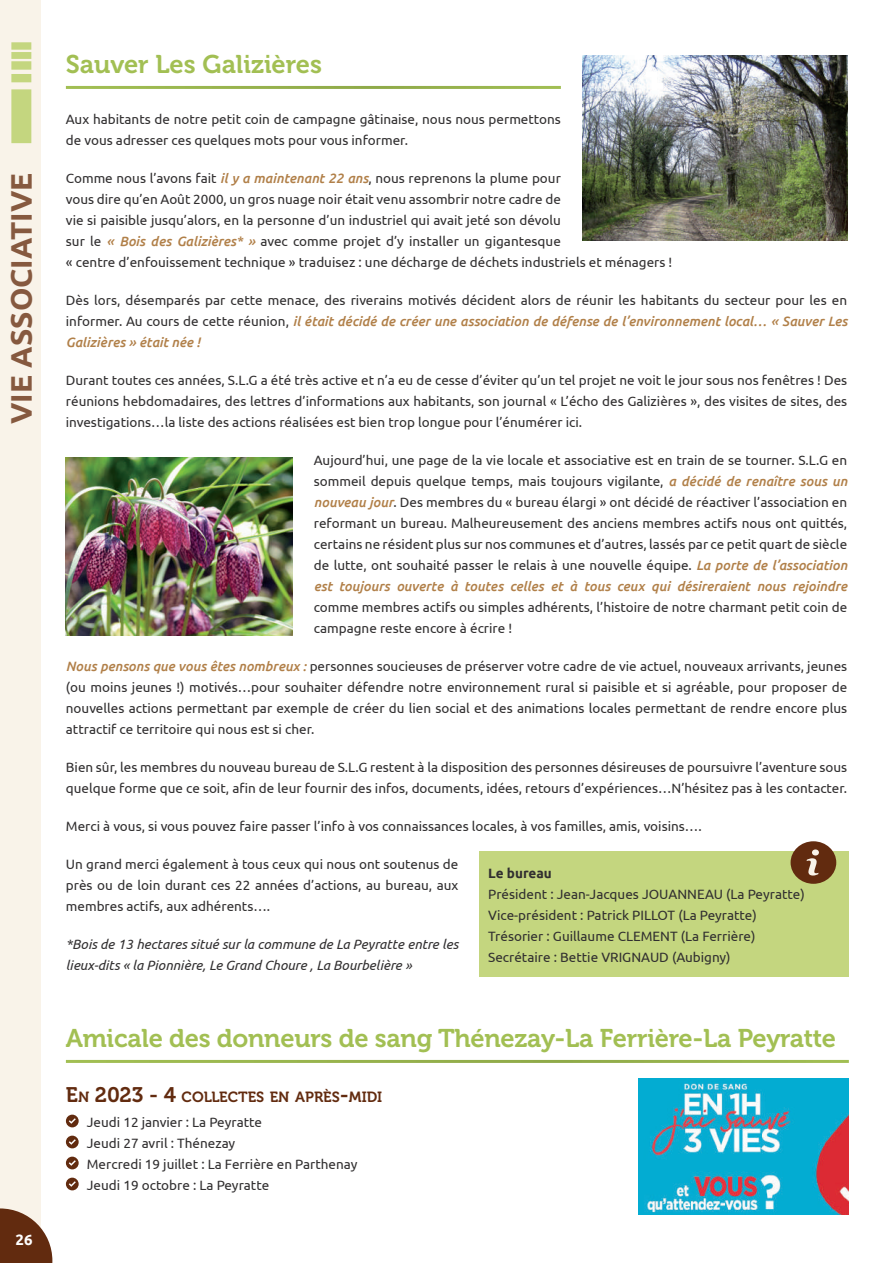
<style>
.page{position:relative;width:893px;height:1263px;background:#fff}
.page>*{position:absolute;margin:0;border:0;box-sizing:border-box;transform-origin:0 0}
.t1{font:700 29.7px "Ubuntu";color:#86593f}
.t2{font:25.5px "Museo 700";letter-spacing:-.01em;color:#a2bf53}
.t3{font:700 15px "Ubuntu";color:#fff}
.t4{font:14.7px "Museo 700";color:#622b0f}
.t5{font:13.5px/21px "Ubuntu";color:#312f30}
.t6{font:italic 13.5px/21px "Ubuntu";color:#312f30}
.t7{font:700 13.5px "Ubuntu";color:#312f30}
.s1{font-weight:500;font-style:italic;color:#b18049}
.s2{font-size:21px}
</style>
<div class="page">
<div style="left:0;top:0;width:41px;height:1263px;background:#f9f3e9"></div>
<svg style="left:0;top:1208px;width:52px;height:55px"></svg>
<svg style="left:11px;top:42px;width:20px;height:101px;background:#cddb91"></svg>
<img style="left:582px;top:55px;width:265px;height:186px">
<img style="left:66px;top:457px;width:227px;height:179px">
<svg style="left:66px;top:1114px;width:13px;height:13px"></svg>
<svg style="left:66px;top:1135px;width:13px;height:13px"></svg>
<svg style="left:66px;top:1156px;width:13px;height:13px"></svg>
<svg style="left:66px;top:1177px;width:13px;height:13px"></svg>
<img style="left:639px;top:1079px;width:209px;height:135px">
<div style="left:480px;top:851px;width:369px;height:126px;background:#c4d67f"></div>
<svg style="left:791px;top:841px;width:45px;height:43px"></svg>
<h1 class="t1" style="left:3px;top:424px;width:253px;rotate:-90deg">VIE ASSOCIATIVE</h1>
<p class="t3" style="left:16px;top:1230px;width:19px">26</p>
<h2 class="t2" style="left:66px;top:50px;width:258px">Sauver Les Galizières</h2>
<p class="t5" style="left:66px;top:108px;width:496px">Aux habitants de notre petit coin de campagne gâtinaise, nous nous permettons de vous adresser ces quelques mots pour vous informer.</p>
<p class="t5" style="left:66px;top:167px;width:608px">Comme nous l’avons fait <span class="s1">il y a maintenant 22 ans</span>, nous reprenons la plume pour<br>vous dire qu’en Août 2000, un gros nuage noir était venu assombrir notre cadre de<br>vie si paisible jusqu’alors, en la personne d’un industriel qui avait jeté son dévolu<br>sur le <span class="s1">« Bois des Galizières* »</span> avec comme projet d’y installer un gigantesque<br>« centre d’enfouissement technique » traduisez : une décharge de déchets industriels et ménagers !</p>
<p class="t5" style="left:66px;top:289px;width:783px;text-align:justify">Dès lors, désemparés par cette menace, des riverains motivés décident alors de réunir les habitants du secteur pour les en informer. Au cours de cette réunion, <span class="s1">il était décidé de créer une association de défense de l’environnement local… « Sauver Les Galizières » était née !</span></p>
<p class="t5" style="left:66px;top:369px;width:783px;text-align:justify">Durant toutes ces années, S.L.G a été très active et n’a eu de cesse d’éviter qu’un tel projet ne voit le jour sous nos fenêtres ! Des réunions hebdomadaires, des lettres d’informations aux habitants, son journal « L’écho des Galizières », des visites de sites, des investigations…la liste des actions réalisées est bien trop longue pour l’énumérer ici.</p>
<p class="t5" style="left:314px;top:449px;width:535px;text-align:justify">Aujourd’hui, une page de la vie locale et associative est en train de se tourner. S.L.G en sommeil depuis quelque temps, mais toujours vigilante, <span class="s1">a décidé de renaître sous un nouveau jour</span>. Des membres du « bureau élargi » ont décidé de réactiver l’association en reformant un bureau. Malheureusement des anciens membres actifs nous ont quittés, certains ne résident plus sur nos communes et d’autres, lassés par ce petit quart de siècle de lutte, ont souhaité passer le relais à une nouvelle équipe. <span class="s1">La porte de l’association est toujours ouverte à toutes celles et à tous ceux qui désireraient nous rejoindre</span></p>
<p class="t5" style="left:314px;top:596px;width:535px">comme membres actifs ou simples adhérents, l’histoire de notre charmant petit coin de campagne reste encore à écrire !</p>
<p class="t5" style="left:66px;top:655px;width:783px;text-align:justify"><span class="s1">Nous pensons que vous êtes nombreux :</span> personnes soucieuses de préserver votre cadre de vie actuel, nouveaux arrivants, jeunes (ou moins jeunes !) motivés…pour souhaiter défendre notre environnement rural si paisible et si agréable, pour proposer de nouvelles actions permettant par exemple de créer du lien social et des animations locales permettant de rendre encore plus attractif ce territoire qui nous est si cher.</p>
<p class="t5" style="left:66px;top:756px;width:783px">Bien sûr, les membres du nouveau bureau de S.L.G restent à la disposition des personnes désireuses de poursuivre l’aventure sous quelque forme que ce soit, afin de leur fournir des infos, documents, idées, retours d’expériences…N’hésitez pas à les contacter.</p>
<p class="t5" style="left:66px;top:815px;width:637px">Merci à vous, si vous pouvez faire passer l’info à vos connaissances locales, à vos familles, amis, voisins….</p>
<p class="t5" style="left:66px;top:853px;width:394px;text-align:justify">Un grand merci également à tous ceux qui nous ont soutenus de près ou de loin durant ces 22 années d’actions, au bureau, aux membres actifs, aux adhérents….</p>
<p class="t6" style="left:66px;top:933px;width:394px">*Bois de 13 hectares situé sur la commune de La Peyratte entre les lieux-dits « la Pionnière, Le Grand Choure , La Bourbelière »</p>
<p class="t7" style="left:488px;top:865px;width:65px">Le bureau</p>
<p class="t5" style="left:488px;top:883px;width:318px">Président : Jean-Jacques JOUANNEAU (La Peyratte)<br>Vice-président : Patrick PILLOT (La Peyratte)<br>Trésorier : Guillaume CLEMENT (La Ferrière)<br>Secrétaire : Bettie VRIGNAUD (Aubigny)</p>
<h2 class="t2" style="left:66px;top:1024px;width:772px">Amicale des donneurs de sang Thénezay-La Ferrière-La Peyratte</h2>
<p class="t4" style="left:66px;top:1089px;width:318px"><span class="s2">E</span>N <span class="s2">2023 - 4</span> COLLECTES EN APRÈS<span class="s2">-</span>MIDI</p>
<p class="t5" style="left:87px;top:1112px;width:272px">Jeudi 12 janvier : La Peyratte<br>Jeudi 27 avril : Thénezay<br>Mercredi 19 juillet : La Ferrière en Parthenay<br>Jeudi 19 octobre : La Peyratte</p>
</div>
